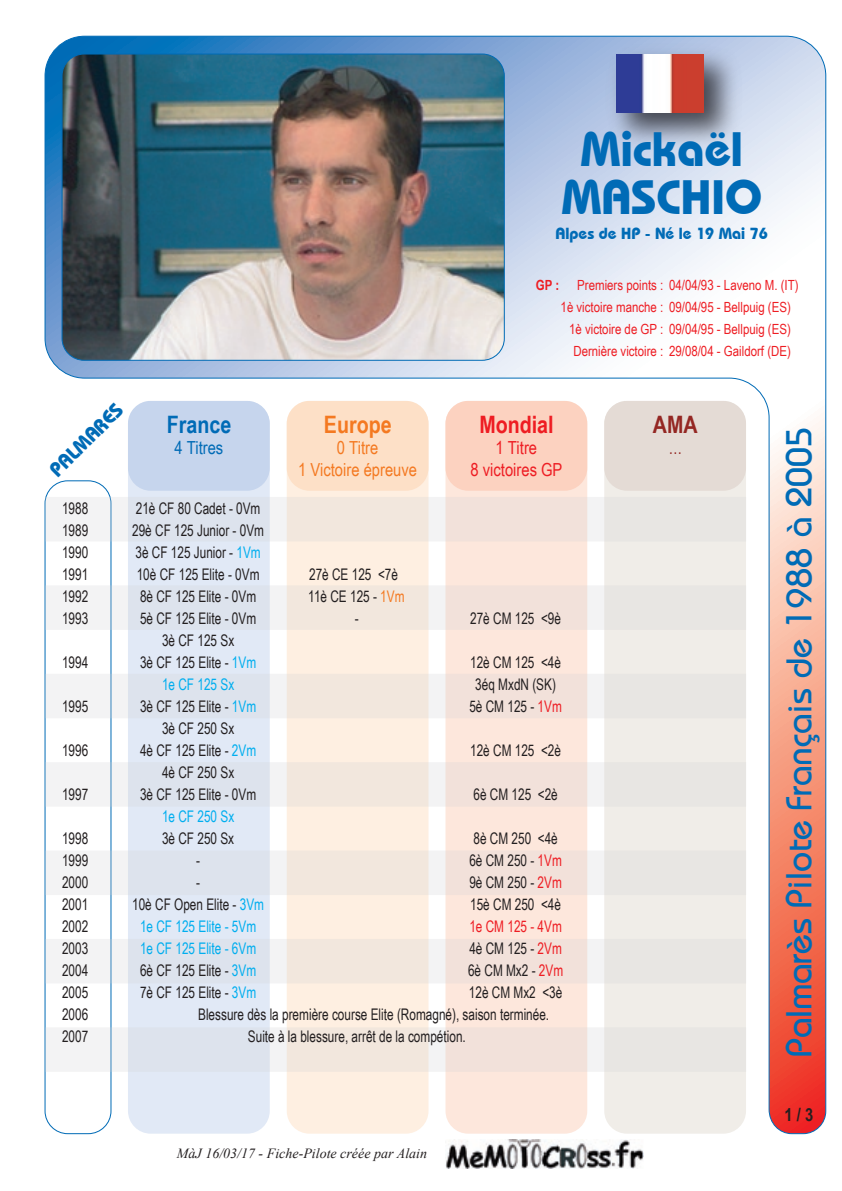
<style>
.page{position:relative;width:842px;height:1191px;background:#fff}
.page>*{position:absolute;margin:0;border:0;box-sizing:border-box;transform-origin:0 0}
.t1{font:700 48px/48px "Bauhaus IT Cby BT";color:#006bb6;text-align:center}
.t2{font:36px "Bauhaus";color:#006bb6}
.t3{font:700 24px "Arial Narrow";color:#ee1d23}
.t4{font:700 24px "Arial Narrow";color:#006bb6}
.t5{font:700 24px "Arial Narrow";color:#f47921}
.t6{font:700 24px "Arial Narrow";color:#942723}
.t7{font:700 20px "Bauhaus IT Cby BT";color:#006bb6}
.t8{font:18px/21.6px "Arial Narrow";color:#f47921;text-align:center}
.t9{font:18px/21.6px "Arial Narrow";color:#ee1d23;text-align:center}
.t10{font:18px "Arial Narrow";color:#006bb6}
.t11{font:700 18px "Arial Narrow";color:#231f20}
.t12{font:18px "Arial Narrow";color:#942723;scale:.9 1}
.t13{font:16px "Arial Narrow";color:#231f20;scale:.9 1}
.t14{font:16px "Arial Narrow";color:#00aeef;scale:.9 1}
.t15{font:700 16px "Bauhaus IT Cby BT";color:#006bb6}
.t16{font:16px "Arial Narrow";color:#ee1d23;scale:.9 1}
.t17{font:14px "Arial Narrow";color:#ee1d23}
.t18{font:italic 14px "Times New Roman";color:#231f20}
.t19{font:700 14px "Arial Narrow";color:#ee1d23}
.s1{color:#00aeef}
.s2{color:#f47921}
.s3{color:#ee1d23}
</style>
<div class="page">
<img style="left:45px;top:36px;width:781px;height:1097px">
<img style="left:445px;top:1139px;width:199px;height:29px">
<svg style="left:44px;top:480px;width:68px;height:653px"></svg>
<div style="left:128px;top:491px;width:142px;height:642px;background:#e1e9f6"></div>
<div style="left:128px;top:401px;width:142px;height:90px;background:#c6d5ed"></div>
<div style="left:287px;top:491px;width:141px;height:642px;background:#feefe1"></div>
<div style="left:445px;top:491px;width:142px;height:642px;background:#fde7dc"></div>
<div style="left:604px;top:491px;width:142px;height:642px;background:#f0ede8"></div>
<div style="left:287px;top:401px;width:141px;height:90px;background:#fde0c7"></div>
<div style="left:445px;top:401px;width:142px;height:90px;background:#fcd2c0"></div>
<div style="left:604px;top:401px;width:142px;height:90px;background:#e4dbd5"></div>
<svg style="left:45px;top:497px;width:701px;height:44px"></svg>
<svg style="left:45px;top:585px;width:701px;height:45px"></svg>
<svg style="left:45px;top:674px;width:701px;height:44px"></svg>
<svg style="left:45px;top:762px;width:701px;height:44px"></svg>
<svg style="left:45px;top:850px;width:701px;height:45px"></svg>
<svg style="left:45px;top:939px;width:701px;height:44px"></svg>
<svg style="left:45px;top:1027px;width:701px;height:44px"></svg>
<img style="left:599px;top:38px;width:150px;height:120px">
<img style="left:617px;top:54px;width:87px;height:58px">
<h1 class="t1" style="left:561px;top:124px;width:202px">Mickaël<br>MASCHIO</h1>
<p class="t15" style="left:556px;top:224px;width:214px">Alpes de HP - Né le 19 Mai 76</p>
<p class="t19" style="left:536px;top:277px;width:25px">GP :</p>
<p class="t17" style="left:577px;top:277px;width:223px">Premiers points : 04/04/93 - Laveno M. (IT)</p>
<p class="t17" style="left:561px;top:299px;width:232px">1è victoire manche : 09/04/95 - Bellpuig (ES)</p>
<p class="t17" style="left:569px;top:321px;width:223px">1è victoire de GP : 09/04/95 - Bellpuig (ES)</p>
<p class="t17" style="left:573px;top:343px;width:219px">Dernière victoire : 29/08/04 - Gaildorf (DE)</p>
<p class="t7" style="left:44px;top:465px;width:96px;rotate:-45deg">PALMARES</p>
<h3 class="t4" style="left:167px;top:410px;width:66px">France</h3>
<p class="t10" style="left:174px;top:437px;width:50px">4 Titres</p>
<h3 class="t5" style="left:324px;top:410px;width:69px">Europe</h3>
<p class="t8" style="left:298px;top:437px;width:120px">0 Titre<br>1 Victoire épreuve</p>
<h3 class="t3" style="left:479px;top:410px;width:76px">Mondial</h3>
<p class="t9" style="left:471px;top:437px;width:93px">1 Titre<br>8 victoires GP</p>
<p class="t13" style="left:62px;top:499px;width:31px">1988</p>
<p class="t13" style="left:136px;top:499px;width:140px">21è CF 80 Cadet - 0Vm</p>
<p class="t13" style="left:62px;top:521px;width:31px">1989</p>
<p class="t13" style="left:132px;top:521px;width:148px">29è CF 125 Junior - 0Vm</p>
<p class="t13" style="left:62px;top:543px;width:31px">1990</p>
<p class="t13" style="left:135px;top:543px;width:141px">3è CF 125 Junior - <span class="s1">1Vm</span></p>
<p class="t13" style="left:62px;top:565px;width:31px">1991</p>
<p class="t13" style="left:137px;top:565px;width:138px">10è CF 125 Elite - 0Vm</p>
<p class="t13" style="left:309px;top:565px;width:100px">27è CE 125 &lt;7è</p>
<p class="t13" style="left:62px;top:587px;width:31px">1992</p>
<p class="t13" style="left:140px;top:587px;width:131px">8è CF 125 Elite - 0Vm</p>
<p class="t13" style="left:308px;top:587px;width:108px">11è CE 125 - <span class="s2">1Vm</span></p>
<p class="t13" style="left:62px;top:609px;width:31px">1993</p>
<p class="t13" style="left:140px;top:609px;width:131px">5è CF 125 Elite - 0Vm</p>
<p class="t13" style="left:355px;top:609px;width:6px">-</p>
<p class="t13" style="left:470px;top:609px;width:103px">27è CM 125 &lt;9è</p>
<p class="t13" style="left:162px;top:631px;width:82px">3è CF 125 Sx</p>
<p class="t13" style="left:62px;top:653px;width:31px">1994</p>
<p class="t13" style="left:140px;top:653px;width:131px">3è CF 125 Elite - <span class="s1">1Vm</span></p>
<p class="t13" style="left:470px;top:653px;width:103px">12è CM 125 &lt;4è</p>
<p class="t14" style="left:162px;top:675px;width:82px">1e CF 125 Sx</p>
<p class="t13" style="left:475px;top:675px;width:91px">3éq MxdN (SK)</p>
<p class="t13" style="left:62px;top:697px;width:31px">1995</p>
<p class="t13" style="left:140px;top:697px;width:131px">3è CF 125 Elite - <span class="s1">1Vm</span></p>
<p class="t13" style="left:469px;top:697px;width:104px">5è CM 125 - <span class="s3">1Vm</span></p>
<p class="t13" style="left:162px;top:719px;width:82px">3è CF 250 Sx</p>
<p class="t13" style="left:62px;top:741px;width:31px">1996</p>
<p class="t13" style="left:140px;top:741px;width:131px">4è CF 125 Elite - <span class="s1">2Vm</span></p>
<p class="t13" style="left:470px;top:741px;width:103px">12è CM 125 &lt;2è</p>
<p class="t13" style="left:162px;top:763px;width:82px">4è CF 250 Sx</p>
<p class="t13" style="left:62px;top:785px;width:31px">1997</p>
<p class="t13" style="left:140px;top:785px;width:131px">3è CF 125 Elite - 0Vm</p>
<p class="t13" style="left:473px;top:785px;width:95px">6è CM 125 &lt;2è</p>
<p class="t14" style="left:162px;top:807px;width:82px">1e CF 250 Sx</p>
<p class="t13" style="left:62px;top:829px;width:31px">1998</p>
<p class="t13" style="left:162px;top:829px;width:82px">3è CF 250 Sx</p>
<p class="t13" style="left:473px;top:829px;width:95px">8è CM 250 &lt;4è</p>
<p class="t13" style="left:62px;top:851px;width:31px">1999</p>
<p class="t13" style="left:196px;top:851px;width:6px">-</p>
<p class="t13" style="left:469px;top:851px;width:104px">6è CM 250 - <span class="s3">1Vm</span></p>
<p class="t13" style="left:62px;top:873px;width:31px">2000</p>
<p class="t13" style="left:196px;top:873px;width:6px">-</p>
<p class="t13" style="left:469px;top:873px;width:104px">9è CM 250 - <span class="s3">2Vm</span></p>
<p class="t13" style="left:62px;top:895px;width:31px">2001</p>
<p class="t13" style="left:132px;top:895px;width:148px">10è CF Open Elite - <span class="s1">3Vm</span></p>
<p class="t13" style="left:470px;top:895px;width:103px">15è CM 250 &lt;4è</p>
<p class="t13" style="left:62px;top:917px;width:31px">2002</p>
<p class="t14" style="left:140px;top:917px;width:131px">1e CF 125 Elite - 5Vm</p>
<p class="t16" style="left:469px;top:917px;width:104px">1e CM 125 - 4Vm</p>
<p class="t13" style="left:62px;top:939px;width:31px">2003</p>
<p class="t14" style="left:140px;top:939px;width:131px">1e CF 125 Elite - 6Vm</p>
<p class="t13" style="left:469px;top:939px;width:104px">4è CM 125 - <span class="s3">2Vm</span></p>
<p class="t13" style="left:62px;top:961px;width:31px">2004</p>
<p class="t13" style="left:140px;top:961px;width:131px">6è CF 125 Elite - <span class="s1">3Vm</span></p>
<p class="t13" style="left:468px;top:961px;width:107px">6è CM Mx2 - <span class="s3">2Vm</span></p>
<p class="t13" style="left:62px;top:983px;width:31px">2005</p>
<p class="t13" style="left:140px;top:983px;width:131px">7è CF 125 Elite - <span class="s1">3Vm</span></p>
<p class="t13" style="left:469px;top:983px;width:105px">12è CM Mx2 &lt;3è</p>
<p class="t13" style="left:62px;top:1005px;width:31px">2006</p>
<p class="t13" style="left:198px;top:1005px;width:392px">Blessure dès la première course Elite (Romagné), saison terminée.</p>
<p class="t13" style="left:62px;top:1027px;width:31px">2007</p>
<p class="t13" style="left:248px;top:1027px;width:244px">Suite à la blessure, arrêt de la compétion.</p>
<p class="t18" style="left:177px;top:1143px;width:252px">MàJ 16/03/17 - Fiche-Pilote créée par Alain</p>
<h3 class="t6" style="left:653px;top:410px;width:46px">AMA</h3>
<p class="t12" style="left:669px;top:437px;width:16px">…</p>
<h2 class="t2" style="left:776px;top:1056px;width:631px;rotate:-90deg">Palmarès Pilote Français de 1988 à 2005</h2>
<p class="t11" style="left:784px;top:1104px;width:30px">1 / 3</p>
</div>
